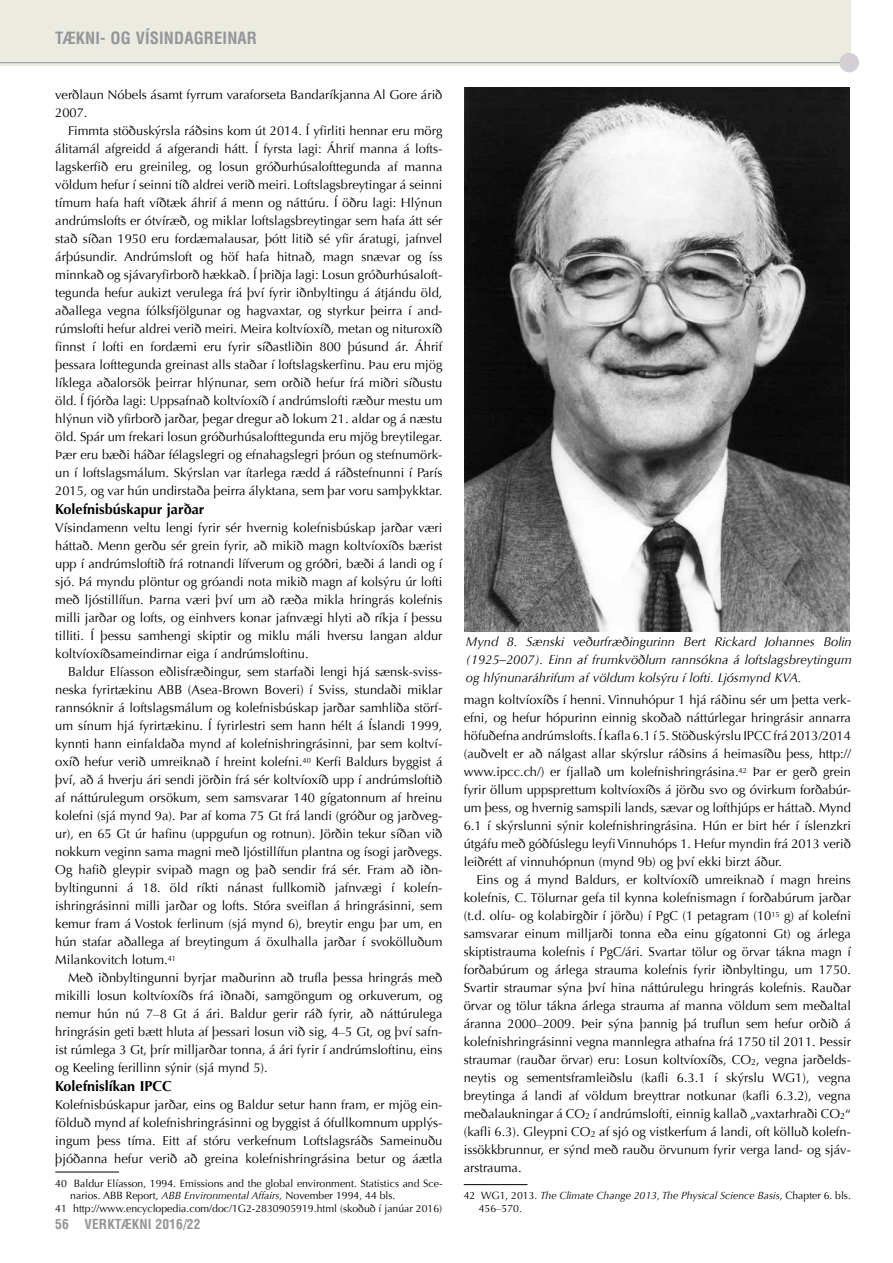
<style>
.page{position:relative;width:893px;height:1263px;background:#fff}
.page>*{position:absolute;margin:0;border:0;box-sizing:border-box;transform-origin:0 0}
.t1{font:700 condensed 16.5px "Helvetica LT Std";letter-spacing:.01em;color:#939598}
.t2{font:700 14.4px "Optima";color:#000}
.t3{font:700 condensed 13.5px "Helvetica LT Std";letter-spacing:.01em;color:#939598}
.t4{font:12.9px/18px "Optima";color:#000;text-align:justify}
.t5{font:italic 12.9px/18px "Optima";color:#000;text-align:justify}
.t6{font:10.5px "Optima";color:#000}
.t7{font:italic 10.5px/12.6px "Optima";color:#000}
.s1{font-style:italic}
.s2{font-style:normal}
</style>
<div class="page">
<div style="left:0;top:0;width:850px;height:66px;background:#ecebe2"></div>
<hr style="left:0;top:62px;width:850px;height:1px;background:#939598">
<div style="left:839px;top:53px;width:20px;height:19px;background:#d2d0d3;border-radius:50%"></div>
<hr style="left:55px;top:1172px;width:64px;height:1px;background:#000">
<hr style="left:464px;top:1184px;width:63px;height:1px;background:#000">
<img style="left:464px;top:87px;width:385px;height:544px">
<p class="t1" style="left:55px;top:28px;width:203px">TÆKNI- OG VÍSIN DAGREINAR</p>
<p class="t4" style="left:55px;top:86px;width:389px">verðlaun Nóbels ásamt fyrrum varaforseta Bandaríkjanna Al Gore árið<br>2007.</p>
<p class="t4" style="left:55px;top:122px;width:389px;text-indent:13px">Fimmta stöðuskýrsla ráðsins kom út 2014. Í yfirliti hennar eru mörg álitamál afgreidd á afgerandi hátt. Í fyrsta lagi: Áhrif manna á lofts&shy;lagskerfið eru greinileg, og losun gróðurhúsalofttegunda af manna völdum hefur í seinni tíð aldrei verið meiri. Loftslagsbreytingar á seinni tímum hafa haft víðtæk áhrif á menn og náttúru. Í öðru lagi: Hlýnun andrúmslofts er ótvíræð, og miklar loftslagsbreytingar sem hafa átt sér stað síðan 1950 eru fordæmalausar, þótt litið sé yfir áratugi, jafnvel árþúsundir. Andrúmsloft og höf hafa hitnað, magn snævar og íss minnkað og sjávaryfirborð hækkað. Í þriðja lagi: Losun gróðurhúsaloft&shy;tegunda hefur aukizt verulega frá því fyrir iðnbyltingu á átjándu öld, aðallega vegna fólksfjölgunar og hagvaxtar, og styrkur þeirra í and&shy;rúmslofti hefur aldrei verið meiri. Meira koltvíoxíð, metan og nituroxíð finnst í lofti en fordæmi eru fyrir síðastliðin 800 þúsund ár. Áhrif þessara lofttegunda greinast alls staðar í loftslagskerfinu. Þau eru mjög líklega aðalorsök þeirrar hlýnunar, sem orðið hefur frá miðri síðustu öld. Í fjórða lagi: Uppsafnað koltvíoxíð í andrúmslofti ræður mestu um hlýnun við yfirborð jarðar, þegar dregur að lokum 21. aldar og á næstu öld. Spár um frekari losun gróðurhúsalofttegunda eru mjög breytilegar.<br>Þær eru bæði háðar félagslegri og efnahagslegri þróun og stefnumörk&shy;un í loftslagsmálum. Skýrslan var ítarlega rædd á ráðstefnunni í París 2015, og var hún undirstaða þeirra ályktana, sem þar voru samþykktar.</p>
<p class="t2" style="left:55px;top:501px;width:151px">Kolefnisbúskapur jarðar</p>
<p class="t4" style="left:55px;top:519px;width:389px">Vísindamenn veltu lengi fyrir sér hvernig kolefnisbúskap jarðar væri háttað. Menn gerðu sér grein fyrir, að mikið magn koltvíoxíðs bærist upp í andrúmsloftið frá rotnandi lífverum og gróðri, bæði á landi og í sjó. Þá myndu plöntur og gróandi nota mikið magn af kolsýru úr lofti með ljóstillífun. Þarna væri því um að ræða mikla hringrás kolefnis milli jarðar og lofts, og einhvers konar jafnvægi hlyti að ríkja í þessu tilliti. Í þessu samhengi skiptir og miklu máli hversu langan aldur koltvíoxíðsameindirnar eiga í andrúmsloftinu.</p>
<p class="t4" style="left:55px;top:663px;width:389px;text-indent:13px">Baldur Elíasson eðlisfræðingur, sem starfaði lengi hjá sænsk-sviss&shy;neska fyrirtækinu ABB (Asea-Brown Boveri) í Sviss, stundaði miklar rannsóknir á loftslagsmálum og kolefnisbúskap jarðar samhliða störf&shy;um sínum hjá fyrirtækinu. Í fyrirlestri sem hann hélt á Íslandi 1999, kynnti hann einfaldaða mynd af kolefnishringrásinni, þar sem koltví&shy;oxíð hefur verið umreiknað í hreint kolefni.<sup>40</sup> Kerfi Baldurs byggist á því, að á hverju ári sendi jörðin frá sér koltvíoxíð upp í andrúmsloftið af náttúrulegum orsökum, sem samsvarar 140 gígatonnum af hreinu kolefni (sjá mynd 9a). Þar af koma 75 Gt frá landi (gróður og jarðveg&shy;ur), en 65 Gt úr hafinu (uppgufun og rotnun). Jörðin tekur síðan við nokkurn veginn sama magni með ljóstillífun plantna og ísogi jarðvegs.<br>Og hafið gleypir svipað magn og það sendir frá sér. Fram að iðn&shy;byltingunni á 18. öld ríkti nánast fullkomið jafnvægi í kolefn&shy;ishringrásinni milli jarðar og lofts. Stóra sveiflan á hringrásinni, sem kemur fram á Vostok ferlinum (sjá mynd 6), breytir engu þar um, en hún stafar aðallega af breytingum á öxulhalla jarðar í svokölluðum Milankovitch lotum.<sup>41</sup></p>
<p class="t4" style="left:55px;top:969px;width:389px;text-indent:13px">Með iðnbyltingunni byrjar maðurinn að trufla þessa hringrás með mikilli losun koltvíoxíðs frá iðnaði, samgöngum og orkuverum, og nemur hún nú 7–8 Gt á ári. Baldur gerir ráð fyrir, að náttúrulega hringrásin geti bætt hluta af þessari losun við sig, 4–5 Gt, og því safn&shy;ist rúmlega 3 Gt, þrír milljarðar tonna, á ári fyrir í andrúmsloftinu, eins og Keeling ferillinn sýnir (sjá mynd 5).</p>
<p class="t2" style="left:55px;top:1078px;width:118px">Kolefnislíkan IPCC</p>
<p class="t4" style="left:55px;top:1096px;width:389px">Kolefnisbúskapur jarðar, eins og Baldur setur hann fram, er mjög ein&shy;földuð mynd af kolefnishringrásinni og byggist á ófullkomnum upplýs&shy;ingum þess tíma. Eitt af stóru verkefnum Loftslagsráðs Sameinuðu þjóðanna hefur verið að greina kolefnishringrásina betur og áætla</p>
<p class="t6" style="left:55px;top:1177px;width:389px">40 Baldur Elíasson, 1994. Emissions and the global environment. Statistics and Sce-</p>
<p class="t6" style="left:70px;top:1190px;width:327px">narios. ABB Report, <span class="s1">ABB Environmental Affairs,</span> November 1994, 44 bls.</p>
<p class="t6" style="left:55px;top:1202px;width:388px">41 http://www.encyclopedia.com/doc/1G2-2830905919.html (skoðuð í janúar 2016)</p>
<p class="t3" style="left:55px;top:1215px;width:38px">56 VERKTÆKNI</p>
<p class="t3" style="left:156px;top:1215px;width:47px">2016/22</p>
<p class="t5" style="left:466px;top:633px;width:387px">Mynd 8. Sænski veðurfræðingurinn Bert Rickard Johannes Bolin (1925–2007). Einn af frumkvöðlum rannsókna á loftslagsbreytingum og hlýnunaráhrifum af völdum kolsýru í lofti. Ljósmynd KVA.</p>
<p class="t4" style="left:464px;top:690px;width:389px">magn koltvíoxíðs í henni. Vinnuhópur 1 hjá ráðinu sér um þetta verk&shy;efni, og hefur hópurinn einnig skoðað náttúrlegar hringrásir annarra höfuðefna andrúmslofts. Í kafla 6.1 í 5. Stöðuskýrslu IPCC frá 2013/2014 (auðvelt er að nálgast allar skýrslur ráðsins á heimasíðu þess, http:// www.ipcc.ch/) er fjallað um kolefnishringrásina.<sup>42</sup> Þar er gerð grein fyrir öllum uppsprettum koltvíoxíðs á jörðu svo og óvirkum forðabúr&shy;um þess, og hvernig samspili lands, sævar og lofthjúps er háttað. Mynd 6.1 í skýrslunni sýnir kolefnishringrásina. Hún er birt hér í íslenzkri útgáfu með góðfúslegu leyfi Vinnuhóps 1. Hefur myndin frá 2013 verið leiðrétt af vinnuhópnun (mynd 9b) og því ekki birzt áður.</p>
<p class="t4" style="left:464px;top:870px;width:389px;text-indent:13px">Eins og á mynd Baldurs, er koltvíoxíð umreiknað í magn hreins kolefnis, C. Tölurnar gefa til kynna kolefnismagn í forðabúrum jarðar (t.d. olíu- og kolabirgðir í jörðu) í PgC (1 petagram (10<sup>15</sup> g) af kolefni samsvarar einum milljarði tonna eða einu gígatonni Gt) og árlega skiptistrauma kolefnis í PgC/ári. Svartar tölur og örvar tákna magn í forðabúrum og árlega strauma kolefnis fyrir iðnbyltingu, um 1750.<br>Svartir straumar sýna því hina náttúrulegu hringrás kolefnis. Rauðar örvar og tölur tákna árlega strauma af manna völdum sem meðaltal áranna 2000–2009. Þeir sýna þannig þá truflun sem hefur orðið á kolefnishringrásinni vegna mannlegra athafna frá 1750 til 2011. Þessir straumar (rauðar örvar) eru: Losun koltvíoxíðs, CO<sub>2</sub>, vegna jarðelds&shy;neytis og sementsframleiðslu (kafli 6.3.1 í skýrslu WG1), vegna breytinga á landi af völdum breyttrar notkunar (kafli 6.3.2), vegna meðalaukningar á CO<sub>2</sub> í andrúmslofti, einnig kallað „vaxtarhraði CO<sub>2</sub>“ (kafli 6.3). Gleypni CO<sub>2</sub> af sjó og vistkerfum á landi, oft kölluð kolefn&shy;issökkbrunnur, er sýnd með rauðu örvunum fyrir verga land- og sjáv&shy;arstrauma.</p>
<p class="t7" style="left:479px;top:1189px;width:374px;text-indent:-15px"><span class="s2">42 WG1, 2013.</span> The Climate Change 2013, The Physical Science Basis<span class="s2">, Chapter 6. bls.<br>456–570.</span></p>
</div>
